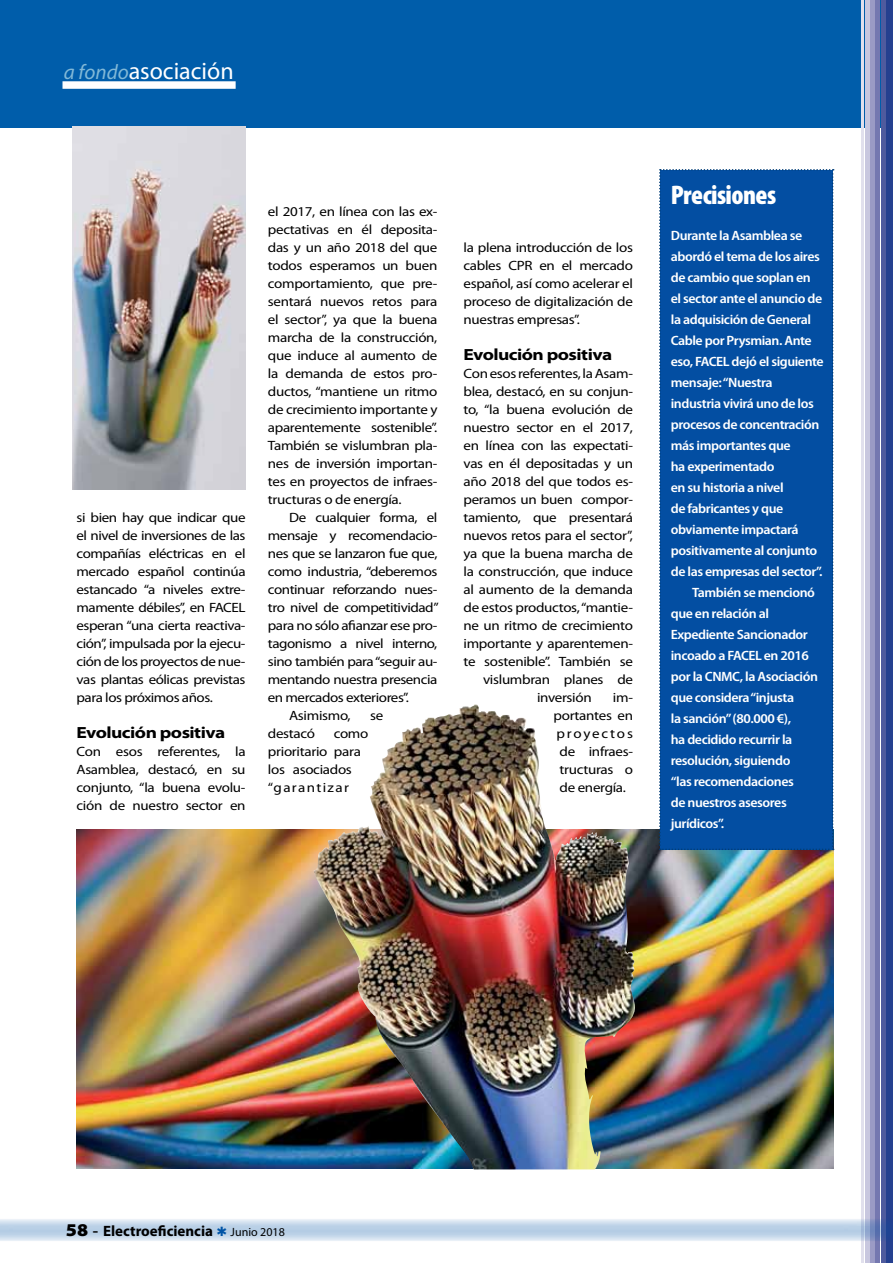
<style>
.page{position:relative;width:893px;height:1263px;background:#fff}
.page>*{position:absolute;margin:0;border:0;box-sizing:border-box;transform-origin:0 0}
.t1{font:900 condensed 27px "Myriad Pro";letter-spacing:-.02em;color:#fff}
.t2{font:24px "Myriad Pro";color:#fff}
.t3{font:700 semi-expanded 16.2px "Myriad Pro";letter-spacing:-.03em;color:#000;scale:1.11 1}
.t4{font:700 15px "Myriad Pro";color:#000}
.t5{font:13.5px/18px "Myriad Pro";letter-spacing:-.02em;color:#000;text-align:justify;scale:1.11 1}
.t6{font:600 semi-condensed 13.5px "Myriad Pro";letter-spacing:-.03em;color:#fff;scale:1.11 1}
.t7{font:13.5px "Myriad Pro";letter-spacing:.12em;color:#000;scale:1.11 1}
.s1{font-style:italic;font-size:21px;color:#81b8d7}
.s2{font-weight:900;font-stretch:semi-expanded;font-size:18px}
.s3{font-family:"Times New Roman";font-weight:400;font-size:18px}
.s4{font-weight:400;font-size:12px}
</style>
<div class="page">
<div style="left:0;top:0;width:893px;height:128px;background:#005daa"></div>
<div style="left:63px;top:81px;width:173px;height:8px;background:#fff"></div>
<hr style="left:865px;top:0;width:4px;height:1263px;background:#c8c7df">
<hr style="left:870px;top:0;width:4px;height:1263px;background:#9b9bc5">
<hr style="left:876px;top:0;width:4px;height:1263px;background:#7578b0">
<hr style="left:881px;top:0;width:4px;height:1263px;background:#4f5b9e">
<div style="left:886px;top:0;width:7px;height:1263px;background:#25408f"></div>
<hr style="left:861px;top:0;width:3px;height:1263px;background:#e1e0ed">
<svg style="left:0;top:1219px;width:886px;height:22px;background:#c6d8ea"></svg>
<img style="left:72px;top:127px;width:174px;height:362px">
<img style="left:77px;top:830px;width:756px;height:339px">
<img style="left:314px;top:704px;width:322px;height:465px">
<div style="left:659px;top:169px;width:175px;height:681px;background:#034ea2"></div>
<svg style="left:217px;top:1226px;width:9px;height:10px"></svg>
<h2 class="t2" style="left:64px;top:58px;width:171px"><span class="s1">a fondo</span>asociación</h2>
<p class="t5" style="left:77px;top:509px;width:154px">si bien hay que indicar que el nivel de inversiones de las compañías eléctricas en el mercado español continúa estancado “a niveles extre&shy;mamente débiles”, en FACEL esperan “una cierta reactiva&shy;ción”, impulsada por la ejecu&shy;ción de los proyectos de nue&shy;vas plantas eólicas previstas para los próximos años.</p>
<p class="t3" style="left:77px;top:723px;width:135px">Evolución positiva</p>
<p class="t5" style="left:77px;top:743px;width:154px">Con esos referentes, la Asamblea, destacó, en su conjunto, “la buena evolu&shy;ción de nuestro sector en</p>
<p class="t5" style="left:268px;top:203px;width:154px">el 2017, en línea con las ex&shy;pectativas en él deposita&shy;das y un año 2018 del que todos esperamos un buen comportamiento, que pre&shy;sentará nuevos retos para el sector”, ya que la buena marcha de la construcción, que induce al aumento de la demanda de estos pro&shy;ductos, “mantiene un ritmo de crecimiento importante y aparentemente sostenible”.<br>También se vislumbran pla&shy;nes de inversión importan&shy;tes en proyectos de infraes&shy;tructuras o de energía.</p>
<p class="t5" style="left:289px;top:509px;width:135px">De cualquier forma, el</p>
<p class="t5" style="left:268px;top:527px;width:154px">mensaje y recomendacio-</p>
<p class="t5" style="left:268px;top:545px;width:154px">nes que se lanzaron fue que,</p>
<p class="t5" style="left:268px;top:563px;width:154px">como industria, “deberemos</p>
<p class="t5" style="left:268px;top:581px;width:154px">continuar reforzando nues-</p>
<p class="t5" style="left:268px;top:599px;width:155px">tro nivel de competitividad”</p>
<p class="t5" style="left:268px;top:617px;width:154px">para no sólo afianzar ese pro-</p>
<p class="t5" style="left:268px;top:635px;width:154px">tagonismo a nivel interno,</p>
<p class="t5" style="left:268px;top:653px;width:154px">sino también para “seguir au-</p>
<p class="t5" style="left:268px;top:671px;width:154px">mentando nuestra presencia</p>
<p class="t5" style="left:268px;top:689px;width:129px">en mercados exteriores”.</p>
<p class="t5" style="left:289px;top:707px;width:57px">Asimismo,</p>
<p class="t5" style="left:370px;top:707px;width:13px">se</p>
<p class="t5" style="left:268px;top:725px;width:44px">destacó</p>
<p class="t5" style="left:268px;top:725px;width:92px;text-align:left;text-indent:66px">como prioritario para los asociados “garantizar</p>
<p class="t5" style="left:463px;top:239px;width:154px">la plena introducción de los cables CPR en el mercado español, así como acelerar el proceso de digitalización de nuestras empresas”.</p>
<p class="t3" style="left:463px;top:345px;width:135px">Evolución positiva</p>
<p class="t5" style="left:463px;top:365px;width:154px">Con esos referentes, la Asam-</p>
<p class="t5" style="left:463px;top:383px;width:154px">blea, destacó, en su conjun-</p>
<p class="t5" style="left:463px;top:401px;width:154px">to, “la buena evolución de</p>
<p class="t5" style="left:463px;top:419px;width:154px">nuestro sector en el 2017,</p>
<p class="t5" style="left:463px;top:437px;width:154px">en línea con las expectati-</p>
<p class="t5" style="left:463px;top:455px;width:154px">vas en él depositadas y un</p>
<p class="t5" style="left:463px;top:473px;width:154px">año 2018 del que todos es-</p>
<p class="t5" style="left:463px;top:491px;width:154px">peramos un buen compor-</p>
<p class="t5" style="left:463px;top:509px;width:154px">tamiento, que presentará</p>
<p class="t5" style="left:463px;top:527px;width:154px">nuevos retos para el sector”,</p>
<p class="t5" style="left:463px;top:545px;width:154px">ya que la buena marcha de</p>
<p class="t5" style="left:463px;top:563px;width:154px">la construcción, que induce</p>
<p class="t5" style="left:463px;top:581px;width:154px">al aumento de la demanda</p>
<p class="t5" style="left:463px;top:599px;width:154px">de estos productos, “mantie-</p>
<p class="t5" style="left:463px;top:617px;width:154px">ne un ritmo de crecimiento</p>
<p class="t5" style="left:463px;top:635px;width:154px">importante y aparentemen-</p>
<p class="t5" style="left:463px;top:653px;width:154px">te sostenible”. También se</p>
<p class="t5" style="left:483px;top:671px;width:137px">vislumbran planes de</p>
<p class="t5" style="left:537px;top:689px;width:51px">inversión</p>
<p class="t5" style="left:613px;top:689px;width:20px">im-</p>
<p class="t5" style="left:553px;top:707px;width:73px">portantes en</p>
<p class="t7" style="left:556px;top:726px;width:70px">proyectos</p>
<p class="t5" style="left:559px;top:743px;width:68px">de infraes-</p>
<p class="t5" style="left:559px;top:761px;width:68px">tructuras o</p>
<p class="t5" style="left:559px;top:779px;width:61px">de energía.</p>
<h1 class="t1" style="left:671px;top:179px;width:107px">Precisiones</h1>
<p class="t6" style="left:671px;top:228px;width:120px">Durante la Asamblea se</p>
<p class="t6" style="left:671px;top:249px;width:136px">abordó el tema de los aires</p>
<p class="t6" style="left:671px;top:270px;width:128px">de cambio que soplan en</p>
<p class="t6" style="left:671px;top:291px;width:138px">el sector ante el anuncio de</p>
<p class="t6" style="left:671px;top:312px;width:128px">la adquisición de General</p>
<p class="t6" style="left:671px;top:333px;width:128px">Cable por Prysmian. Ante</p>
<p class="t6" style="left:671px;top:354px;width:139px">eso, FACEL dejó el siguiente</p>
<p class="t6" style="left:671px;top:375px;width:93px">mensaje: “Nuestra</p>
<p class="t6" style="left:671px;top:396px;width:130px">industria vivirá uno de los</p>
<p class="t6" style="left:671px;top:417px;width:135px">procesos de concentración</p>
<p class="t6" style="left:671px;top:438px;width:109px">más importantes que</p>
<p class="t6" style="left:671px;top:459px;width:95px">ha experimentado</p>
<p class="t6" style="left:671px;top:480px;width:103px">en su historia a nivel</p>
<p class="t6" style="left:671px;top:501px;width:103px">de fabricantes y que</p>
<p class="t6" style="left:671px;top:522px;width:117px">obviamente impactará</p>
<p class="t6" style="left:671px;top:543px;width:133px">positivamente al conjunto</p>
<p class="t6" style="left:671px;top:564px;width:138px">de las empresas del sector”.</p>
<p class="t6" style="left:692px;top:585px;width:112px">También se mencionó</p>
<p class="t6" style="left:671px;top:606px;width:90px">que en relación al</p>
<p class="t6" style="left:671px;top:627px;width:125px">Expediente Sancionador</p>
<p class="t6" style="left:671px;top:648px;width:126px">incoado a FACEL en 2016</p>
<p class="t6" style="left:671px;top:669px;width:134px">por la CNMC, la Asociación</p>
<p class="t6" style="left:671px;top:690px;width:113px">que considera “injusta</p>
<p class="t6" style="left:671px;top:711px;width:110px">la sanción” (80.000 €),</p>
<p class="t6" style="left:671px;top:732px;width:111px">ha decidido recurrir la</p>
<p class="t6" style="left:671px;top:753px;width:109px">resolución, siguiendo</p>
<p class="t6" style="left:671px;top:774px;width:112px">“las recomendaciones</p>
<p class="t6" style="left:671px;top:795px;width:106px">de nuestros asesores</p>
<p class="t6" style="left:671px;top:816px;width:50px">jurídicos”.</p>
<p class="t4" style="left:66px;top:1222px;width:220px"><span class="s2">58</span> <span class="s3">-</span> Electroeficiencia <span class="s4">Junio 2018</span></p>
</div>
